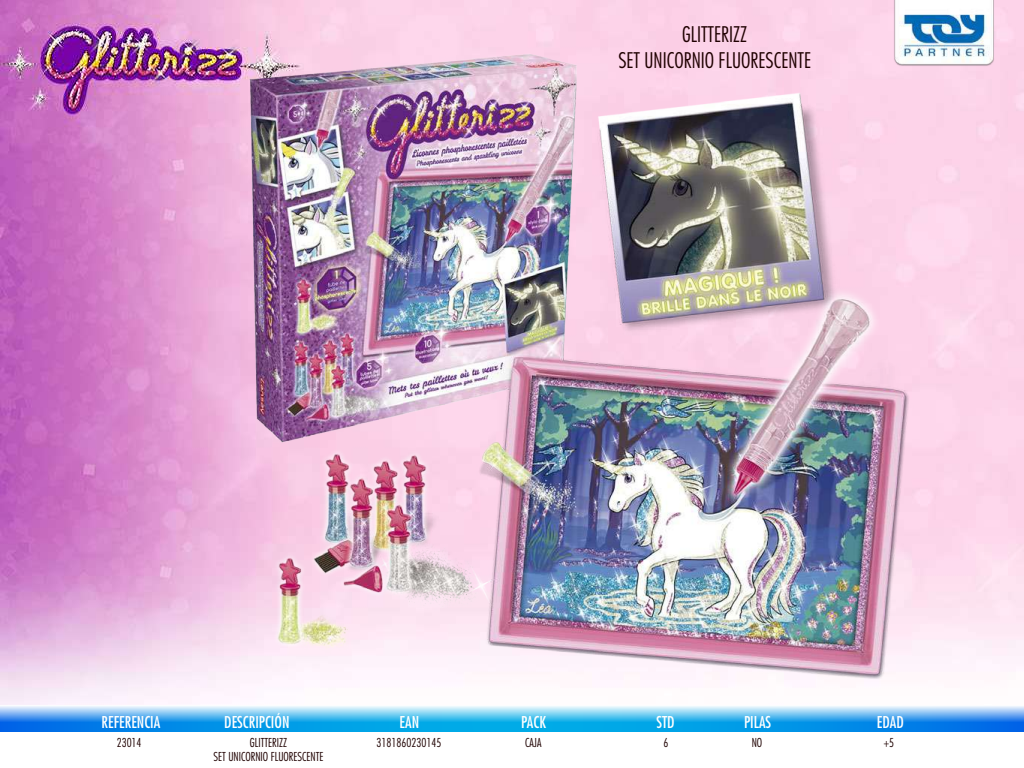
<style>
.page{position:relative;width:1024px;height:768px;background:#fff}
.page>*{position:absolute;margin:0;border:0;box-sizing:border-box;transform-origin:0 0}
.t1{font:300 condensed 21px/25.2px "Futura";color:#1f0000;text-align:center}
.t2{font:condensed 15.9px "Futura";color:#fff}
.t3{font:300 condensed 12px/14.4px "Futura";color:#1f0000;text-align:center}
</style>
<div class="page">
<svg style="left:0;top:706px;width:1024px;height:26px;background:#299fea"></svg>
<img style="left:0;top:0;width:1024px;height:705px">
<img style="left:236px;top:33px;width:688px;height:688px">
<img style="left:888px;top:0;width:115px;height:143px">
<h1 class="t1" style="left:618px;top:22px;width:194px">GLITTERIZZ<br>SET UNICORNIO FLUORESCENTE</h1>
<h2 class="t2" style="left:102px;top:712px;width:60px">REFERENCIA</h2>
<h2 class="t2" style="left:224px;top:712px;width:67px">DESCRIPCIÓN</h2>
<h2 class="t2" style="left:400px;top:712px;width:21px">EAN</h2>
<h2 class="t2" style="left:521px;top:712px;width:26px">PACK</h2>
<h2 class="t2" style="left:657px;top:712px;width:20px">STD</h2>
<h2 class="t2" style="left:744px;top:712px;width:29px">PILAS</h2>
<h2 class="t2" style="left:877px;top:712px;width:28px">EDAD</h2>
<p class="t3" style="left:117px;top:735px;width:26px">23014</p>
<p class="t3" style="left:213px;top:735px;width:112px">GLITTERIZZ<br>SET UNICORNIO FLUORESCENTE</p>
<p class="t3" style="left:377px;top:735px;width:66px">3181860230145</p>
<p class="t3" style="left:525px;top:735px;width:18px">CAJA</p>
<p class="t3" style="left:664px;top:735px;width:6px">6</p>
<p class="t3" style="left:752px;top:735px;width:12px">NO</p>
<p class="t3" style="left:884px;top:735px;width:12px">+5</p>
</div>
